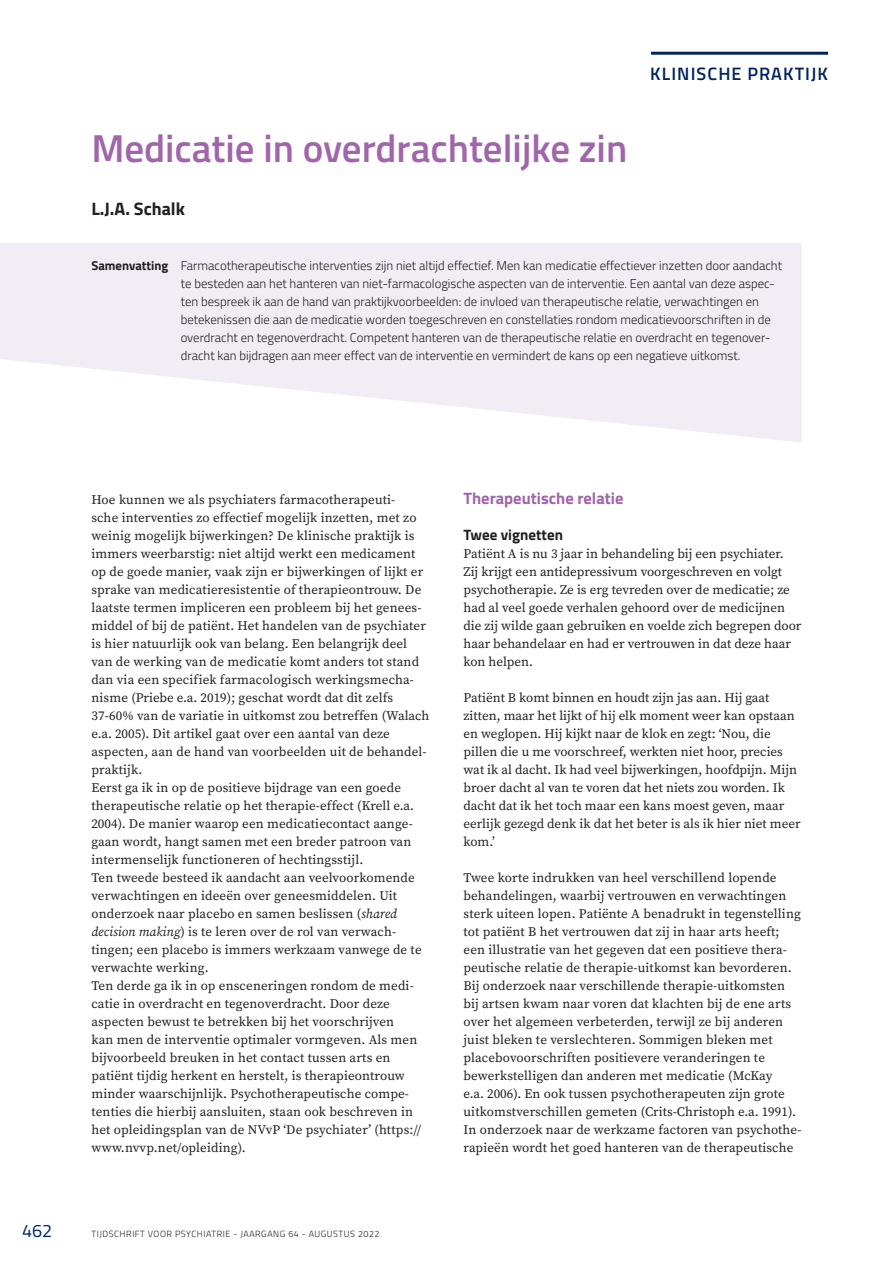
<style>
.page{position:relative;width:893px;height:1263px;background:#fff}
.page>*{position:absolute;margin:0;border:0;box-sizing:border-box;transform-origin:0 0}
.tvp_title_nld{font:600 39px "Titillium Web";color:#a065aa}
.tvp_section{font:600 18px "Titillium Web";letter-spacing:.06em;color:#002361}
.tvp_authors_nld{font:700 18px "Titillium Web";color:#231f20}
.t1{font:18px "Titillium Web";color:#002361}
.k2{font:700 16.5px "Titillium Web";color:#a065aa}
.k3{font:700 15px "Titillium Web";color:#231f20}
.standaard{font:13.2px/18px "Source Serif Variable";letter-spacing:.01em;color:#231f20}
.tvp_summary_nld{font:300 12.75px/18px "Titillium Web";color:#231f20}
.t2{font:300 9px "Titillium Web";letter-spacing:.06em;color:#231f20}
.s1{font-weight:700}
.s2{font-style:italic}
</style>
<div class="page">
<svg style="left:0;top:243px;width:801px;height:199px;fill:#f2ecf4"></svg>
<hr style="left:651px;top:52px;width:177px;height:3px;background:#002361">
<p class="tvp_title_nld" style="left:91px;top:119px;width:537px">Medicatie in overdrachtelijke zin</p>
<p class="tvp_authors_nld" style="left:91px;top:195px;width:95px">L.J.A. Schalk</p>
<p class="tvp_section" style="left:650px;top:60px;width:179px">KLINISCHE PRAKTIJK</p>
<p class="tvp_summary_nld" style="left:181px;top:256px;width:603px;text-indent:-89px"><span class="s1">Samenvatting</span> Farmacotherapeutische interventies zijn niet altijd effectief. Men kan medicatie effectiever inzetten door aandacht te besteden aan het hanteren van niet-farmacologische aspecten van de interventie. Een aantal van deze aspec&shy;ten bespreek ik aan de hand van praktijkvoorbeelden: de invloed van therapeutische relatie, verwachtingen en betekenissen die aan de medicatie worden toegeschreven en constellaties rondom medicatievoorschriften in de overdracht en tegenoverdracht. Competent hanteren van de therapeutische relatie en overdracht en tegenover&shy;dracht kan bijdragen aan meer effect van de interventie en vermindert de kans op een negatieve uitkomst.</p>
<p class="standaard" style="left:91px;top:491px;width:339px">Hoe kunnen we als psychiaters farmacotherapeuti-<br>sche interventies zo effectief mogelijk inzetten, met zo weinig mogelijk bijwerkingen? De klinische praktijk is immers weerbarstig: niet altijd werkt een medicament op de goede manier, vaak zijn er bijwerkingen of lijkt er sprake van medicatieresistentie of therapieontrouw. De laatste termen impliceren een probleem bij het genees&shy;middel of bij de patiënt. Het handelen van de psychiater is hier natuurlijk ook van belang. Een belangrijk deel van de werking van de medicatie komt anders tot stand dan via een specifiek farmacologisch werkingsmecha&shy;nisme (Priebe e.a. 2019); geschat wordt dat dit zelfs 37-60% van de variatie in uitkomst zou betreffen (Walach e.a. 2005). Dit artikel gaat over een aantal van deze aspecten, aan de hand van voorbeelden uit de behandel&shy;praktijk.<br>Eerst ga ik in op de positieve bijdrage van een goede therapeutische relatie op het therapie-effect (Krell e.a.<br>2004). De manier waarop een medicatiecontact aange&shy;gaan wordt, hangt samen met een breder patroon van intermenselijk functioneren of hechtingsstijl.</p>
<p class="standaard" style="left:91px;top:869px;width:332px">Ten tweede besteed ik aandacht aan veelvoorkomende verwachtingen en ideeën over geneesmiddelen. Uit onderzoek naar placebo en samen beslissen (<span class="s2">shared decision making</span>) is te leren over de rol van verwach&shy;tingen; een placebo is immers werkzaam vanwege de te verwachte werking.</p>
<p class="standaard" style="left:91px;top:977px;width:331px">Ten derde ga ik in op ensceneringen rondom de medi&shy;catie in overdracht en tegenoverdracht. Door deze aspecten bewust te betrekken bij het voorschrijven<br>kan men de interventie optimaler vormgeven. Als men bijvoorbeeld breuken in het contact tussen arts en patiënt tijdig herkent en herstelt, is therapieontrouw minder waarschijnlijk. Psychotherapeutische compe&shy;tenties die hierbij aansluiten, staan ook beschreven in het opleidingsplan van de NVvP ‘De psychiater’ (https:// www.nvvp.net/opleiding).</p>
<h2 class="t1" style="left:22px;top:1218px;width:32px">462</h2>
<p class="t2" style="left:91px;top:1228px;width:290px">TIJDSCHRIFT VOOR PSYCHIATRIE - JAARGANG 64 - AUGUSTUS 2022</p>
<p class="k2" style="left:463px;top:486px;width:162px">Therapeutische relatie</p>
<p class="k3" style="left:463px;top:523px;width:101px">Twee vignetten</p>
<p class="standaard" style="left:463px;top:545px;width:339px">Patiënt A is nu 3 jaar in behandeling bij een psychiater.<br>Zij krijgt een antidepressivum voorgeschreven en volgt psychotherapie. Ze is erg tevreden over de medicatie; ze had al veel goede verhalen gehoord over de medicijnen die zij wilde gaan gebruiken en voelde zich begrepen door haar behandelaar en had er vertrouwen in dat deze haar kon helpen.</p>
<p class="standaard" style="left:463px;top:689px;width:339px">Patiënt B komt binnen en houdt zijn jas aan. Hij gaat zitten, maar het lijkt of hij elk moment weer kan opstaan en weglopen. Hij kijkt naar de klok en zegt: ‘Nou, die pillen die u me voorschreef, werkten niet hoor, precies wat ik al dacht. Ik had veel bijwerkingen, hoofdpijn. Mijn broer dacht al van te voren dat het niets zou worden. Ik dacht dat ik het toch maar een kans moest geven, maar eerlijk gezegd denk ik dat het beter is als ik hier niet meer kom.’</p>
<p class="standaard" style="left:463px;top:869px;width:339px">Twee korte indrukken van heel verschillend lopende behandelingen, waarbij vertrouwen en verwachtingen sterk uiteen lopen. Patiënte A benadrukt in tegenstelling tot patiënt B het vertrouwen dat zij in haar arts heeft; een illustratie van het gegeven dat een positieve thera&shy;peutische relatie de therapie-uitkomst kan bevorderen.</p>
<p class="standaard" style="left:463px;top:977px;width:340px">Bij onderzoek naar verschillende therapie-uitkomsten bij artsen kwam naar voren dat klachten bij de ene arts over het algemeen verbeterden, terwijl ze bij anderen juist bleken te verslechteren. Sommigen bleken met placebovoorschriften positievere veranderingen te bewerkstelligen dan anderen met medicatie (McKay<br>e.a. 2006). En ook tussen psychotherapeuten zijn grote uitkomstverschillen gemeten (Crits-Christoph e.a. 1991).<br>In onderzoek naar de werkzame factoren van psychothe&shy;rapieën wordt het goed hanteren van de therapeutische</p>
</div>
